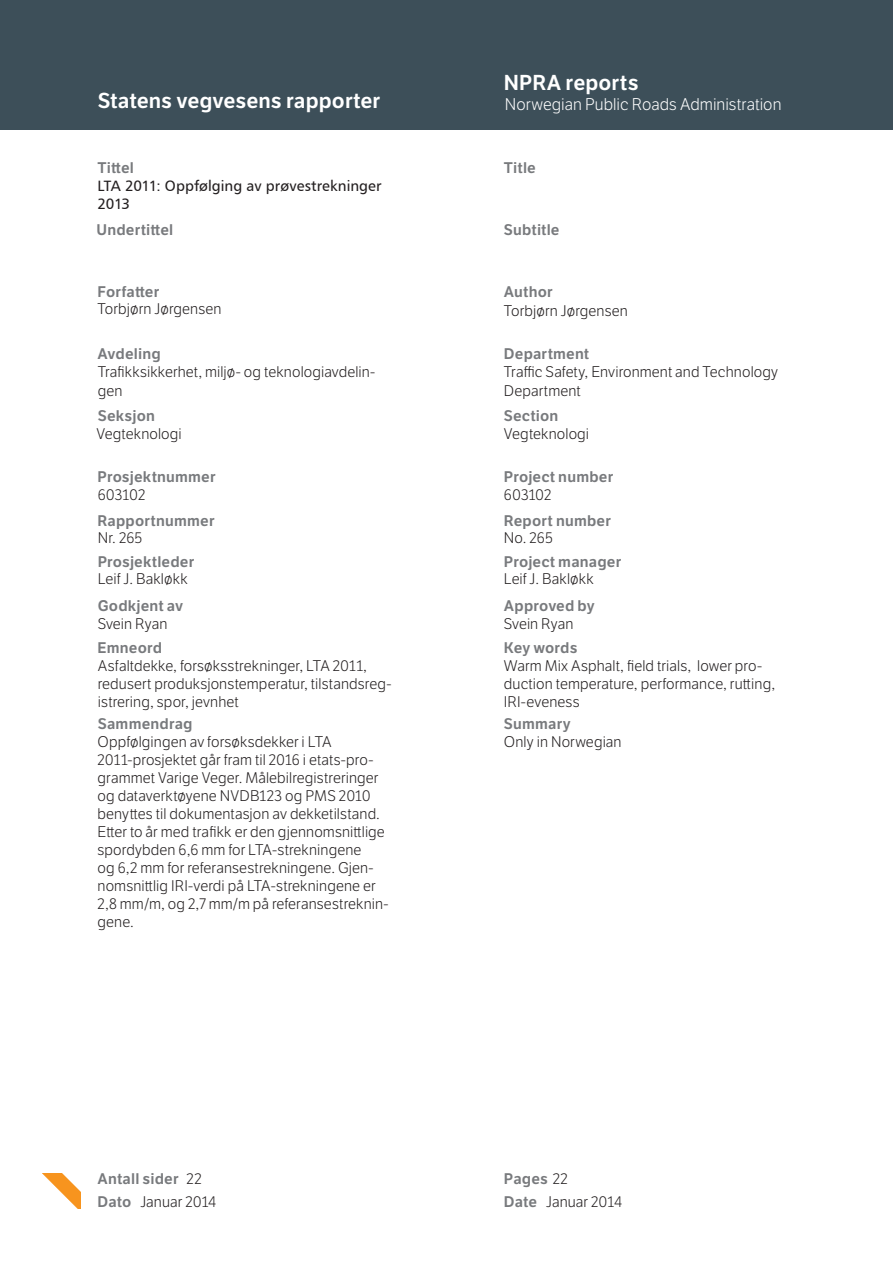
<style>
.page{position:relative;width:893px;height:1263px;background:#fff}
.page>*{position:absolute;margin:0;border:0;box-sizing:border-box;transform-origin:0 0}
.t1{font:600 21px "LFT Etica";color:#fff}
.t2{font:300 16.5px "LFT Etica";color:#fff}
.t3{font:300 15px/18px "LFT Etica";letter-spacing:.01em;color:#231f20}
.t4{font:600 15px/23.4px "LFT Etica";letter-spacing:.01em;color:#787a7d}
.t5{font:15px/18px "Humanist 777 BT Roman B";color:#231f20}
.s1{font-weight:300;color:#231f20}
</style>
<div class="page">
<div style="left:0;top:0;width:893px;height:130px;background:#3d4f59"></div>
<img style="left:42px;top:1173px;width:38px;height:36px">
<h1 class="t1" style="left:98px;top:88px;width:284px">Statens vegvesens rapporter</h1>
<h1 class="t1" style="left:504px;top:70px;width:136px">NPRA reports</h1>
<p class="t2" style="left:505px;top:95px;width:278px">Norwegian Public Roads Administration</p>
<p class="t4" style="left:98px;top:156px;width:38px">Tittel</p>
<p class="t4" style="left:504px;top:156px;width:33px">Title</p>
<p class="t5" style="left:98px;top:176px;width:285px">LTA 2011: Oppfølging av prøvestrekninger<br>2013</p>
<p class="t4" style="left:96px;top:218px;width:78px">Undertittel</p>
<p class="t4" style="left:504px;top:218px;width:57px">Subtitle</p>
<p class="t4" style="left:98px;top:280px;width:63px">Forfatter</p>
<p class="t4" style="left:504px;top:280px;width:50px">Author</p>
<p class="t3" style="left:98px;top:301px;width:125px">Torbjørn Jørgensen</p>
<p class="t3" style="left:504px;top:302px;width:125px">Torbjørn Jørgensen</p>
<p class="t4" style="left:98px;top:342px;width:65px">Avdeling</p>
<p class="t4" style="left:504px;top:342px;width:87px">Department</p>
<p class="t3" style="left:98px;top:364px;width:279px">Trafikksikkerhet, miljø- og teknologiavdelin&shy;gen</p>
<p class="t3" style="left:504px;top:364px;width:276px">Traffic Safety, Environment and Technology<br>Department</p>
<p class="t4" style="left:98px;top:404px;width:59px">Seksjon</p>
<p class="t4" style="left:504px;top:404px;width:56px">Section</p>
<p class="t3" style="left:96px;top:425px;width:87px">Vegteknologi</p>
<p class="t3" style="left:504px;top:425px;width:87px">Vegteknologi</p>
<p class="t4" style="left:98px;top:465px;width:120px">Prosjektnummer</p>
<p class="t4" style="left:504px;top:465px;width:111px">Project number</p>
<p class="t4" style="left:98px;top:509px;width:119px">Rapportnummer</p>
<p class="t4" style="left:504px;top:509px;width:109px">Report number</p>
<p class="t4" style="left:98px;top:550px;width:98px">Prosjektleder</p>
<p class="t4" style="left:504px;top:550px;width:119px">Project manager</p>
<p class="t3" style="left:98px;top:486px;width:49px">603102</p>
<p class="t3" style="left:504px;top:486px;width:49px">603102</p>
<p class="t3" style="left:98px;top:529px;width:46px">Nr. 265</p>
<p class="t3" style="left:504px;top:529px;width:51px">No. 265</p>
<p class="t3" style="left:98px;top:570px;width:91px">Leif J. Bakløkk</p>
<p class="t3" style="left:504px;top:570px;width:91px">Leif J. Bakløkk</p>
<p class="t4" style="left:98px;top:594px;width:87px">Godkjent av</p>
<p class="t4" style="left:504px;top:594px;width:92px">Approved by</p>
<p class="t3" style="left:98px;top:615px;width:71px">Svein Ryan</p>
<p class="t3" style="left:504px;top:615px;width:71px">Svein Ryan</p>
<p class="t4" style="left:98px;top:636px;width:66px">Emneord</p>
<p class="t4" style="left:504px;top:636px;width:75px">Key words</p>
<p class="t3" style="left:98px;top:657px;width:295px">Asfaltdekke, forsøksstrekninger, LTA 2011, redusert produksjonstemperatur, tilstandsreg&shy;istrering, spor, jevnhet</p>
<p class="t3" style="left:504px;top:657px;width:273px">Warm Mix Asphalt, field trials, lower pro&shy;duction temperature, performance, rutting,<br>IRI-eveness</p>
<p class="t3" style="left:98px;top:733px;width:293px">Oppfølgingen av forsøksdekker i LTA 2011-prosjektet går fram til 2016 i etats-pro&shy;grammet Varige Veger. Målebilregistreringer og dataverktøyene NVDB123 og PMS 2010 benyttes til dokumentasjon av dekketilstand.<br>Etter to år med trafikk er den gjennomsnittlige spordybden 6,6 mm for LTA-strekningene<br>og 6,2 mm for referansestrekningene. Gjen&shy;nomsnittlig IRI-verdi på LTA-strekningene er 2,8 mm/m, og 2,7 mm/m på referansestreknin&shy;gene.</p>
<p class="t3" style="left:504px;top:733px;width:119px">Only in Norwegian</p>
<p class="t4" style="left:98px;top:712px;width:96px">Sammendrag</p>
<p class="t4" style="left:504px;top:712px;width:68px">Summary</p>
<p class="t4" style="left:98px;top:1167px;width:83px">Antall sider<br>Dato</p>
<p class="t3" style="left:187px;top:1170px;width:17px">22</p>
<p class="t4" style="left:504px;top:1167px;width:66px">Pages <span class="s1">22</span></p>
<p class="t3" style="left:140px;top:1193px;width:77px">Januar 2014</p>
<p class="t3" style="left:546px;top:1193px;width:77px">Januar 2014</p>
<p class="t4" style="left:504px;top:1190px;width:35px">Date</p>
</div>
